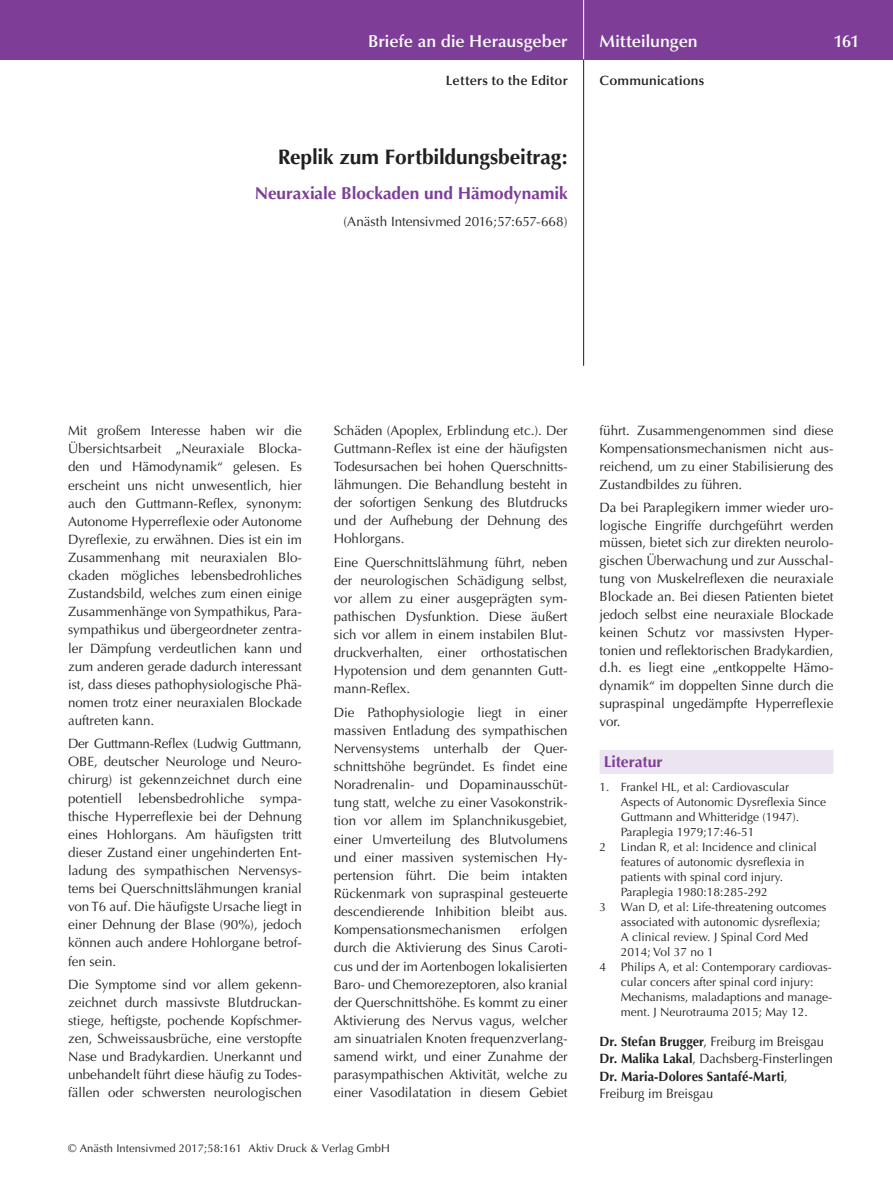
<style>
.page{position:relative;width:893px;height:1191px;background:#fff}
.page>*{position:absolute;margin:0;border:0;box-sizing:border-box;transform-origin:0 0}
.t1{font:700 21px "Optima";letter-spacing:-.01em;color:#231f20}
.t2{font:600 17.25px "Optima";color:#fff}
.t3{font:700 17.25px "Optima";letter-spacing:-.005em;color:#7e3e98}
.t4{font:700 15.75px "Optima";letter-spacing:-.005em;color:#7e3e98}
.t5{font:13.5px/18.1px "Optima";color:#231f20;text-align:justify}
.t6{font:13.5px/17.2px "Optima";color:#231f20;scale:.95 1}
.t7{font:600 13.5px "Optima";letter-spacing:.01em;color:#231f20}
.t8{font:12px "Optima";color:#231f20}
.t9{font:11.25px "Optima";letter-spacing:.005em;color:#231f20}
.s1{font-weight:700}
</style>
<div class="page">
<div style="left:0;top:0;width:893px;height:60px;background:#7e3e98"></div>
<hr style="left:583px;top:0;width:1px;height:60px;background:#fff">
<hr style="left:583px;top:60px;width:1px;height:306px;background:#231f20">
<div style="left:600px;top:750px;width:233px;height:24px;background:#ece5f1"></div>
<p class="t2" style="left:368px;top:31px;width:201px">Briefe an die Herausgeber</p>
<p class="t7" style="left:446px;top:73px;width:123px">Letters to the Editor</p>
<h1 class="t1" style="left:278px;top:145px;width:291px">Replik zum Fortbildungsbeitrag:</h1>
<p class="t3" style="left:255px;top:183px;width:314px">Neuraxiale Blockaden und Hämodynamik</p>
<p class="t5" style="left:344px;top:213px;width:226px">(Anästh Intensivmed 2016;57:657-668)</p>
<p class="t2" style="left:600px;top:31px;width:100px">Mitteilungen</p>
<p class="t2" style="left:833px;top:31px;width:27px">161</p>
<p class="t7" style="left:600px;top:73px;width:106px">Communications</p>
<p class="t5" style="left:68px;top:422px;width:235px">Mit großem Interesse haben wir die Übersichtsarbeit „Neuraxiale Blocka&shy;den und Hämodynamik“ gelesen. Es erscheint uns nicht unwesentlich, hier auch den Guttmann-Reflex, synonym:<br>Autonome Hyperreflexie oder Autonome Dyreflexie, zu erwähnen. Dies ist ein im Zusammenhang mit neuraxialen Blo&shy;ckaden mögliches lebensbedrohliches Zustandsbild, welches zum einen einige Zusammenhänge von Sympathikus, Para&shy;sympathikus und übergeordneter zentra&shy;ler Dämpfung verdeutlichen kann und zum anderen gerade dadurch interessant ist, dass dieses pathophysiologische Phä&shy;nomen trotz einer neuraxialen Blockade auftreten kann.</p>
<p class="t5" style="left:68px;top:734px;width:235px">Der Guttmann-Reflex (Ludwig Guttmann, OBE, deutscher Neurologe und Neuro&shy;chirurg) ist gekennzeichnet durch eine potentiell lebensbedrohliche sympa&shy;thische Hyperreflexie bei der Dehnung eines Hohlorgans. Am häufigsten tritt dieser Zustand einer ungehinderten Ent&shy;ladung des sympathischen Nervensys&shy;tems bei Querschnittslähmungen kranial von T6 auf. Die häufigste Ursache liegt in einer Dehnung der Blase (90%), jedoch können auch andere Hohlorgane betrof&shy;fen sein.</p>
<p class="t5" style="left:68px;top:975px;width:235px">Die Symptome sind vor allem gekenn&shy;zeichnet durch massivste Blutdruckan&shy;stiege, heftigste, pochende Kopfschmer&shy;zen, Schweissausbrüche, eine verstopfte Nase und Bradykardien. Unerkannt und unbehandelt führt diese häufig zu Todes&shy;fällen oder schwersten neurologischen</p>
<p class="t5" style="left:334px;top:421px;width:235px">Schäden (Apoplex, Erblindung etc.). Der Guttmann-Reflex ist eine der häufigsten Todesursachen bei hohen Querschnitts&shy;lähmungen. Die Behandlung besteht in der sofortigen Senkung des Blutdrucks und der Aufhebung der Dehnung des Hohlorgans.</p>
<p class="t5" style="left:334px;top:553px;width:235px">Eine Querschnittslähmung führt, neben der neurologischen Schädigung selbst, vor allem zu einer ausgeprägten sym&shy;pathischen Dysfunktion. Diese äußert sich vor allem in einem instabilen Blut&shy;druckverhalten, einer orthostatischen Hypotension und dem genannten Gutt&shy;mann-Reflex.</p>
<p class="t5" style="left:334px;top:703px;width:235px">Die Pathophysiologie liegt in einer massiven Entladung des sympathischen Nervensystems unterhalb der Quer&shy;schnittshöhe begründet. Es findet eine Noradrenalin- und Dopaminausschüt&shy;tung statt, welche zu einer Vasokonstrik&shy;tion vor allem im Splanchnikusgebiet, einer Umverteilung des Blutvolumens und einer massiven systemischen Hy&shy;pertension führt. Die beim intakten Rückenmark von supraspinal gesteuerte descendierende Inhibition bleibt aus.<br>Kompensationsmechanismen</p>
<p class="t5" style="left:334px;top:920px;width:235px;text-indent:187px">erfolgen durch die Aktivierung des Sinus Caroti&shy;cus und der im Aortenbogen lokalisierten Baro- und Chemorezeptoren, also kranial der Querschnittshöhe. Es kommt zu einer Aktivierung des Nervus vagus, welcher am sinuatrialen Knoten frequenzverlang&shy;samend wirkt, und einer Zunahme der parasympathischen Aktivität, welche zu einer Vasodilatation in diesem Gebiet</p>
<p class="t9" style="left:68px;top:1142px;width:323px">© Anästh Intensivmed 2017;58:161 Aktiv Druck &amp; Verlag GmbH</p>
<p class="t5" style="left:600px;top:422px;width:235px">führt. Zusammengenommen sind diese Kompensationsmechanismen nicht aus&shy;reichend, um zu einer Stabilisierung des Zustandbildes zu führen.</p>
<p class="t5" style="left:600px;top:498px;width:235px">Da bei Paraplegikern immer wieder uro&shy;logische Eingriffe durchgeführt werden müssen, bietet sich zur direkten neurolo&shy;gischen Überwachung und zur Ausschal&shy;tung von Muskelreflexen die neuraxiale Blockade an. Bei diesen Patienten bietet jedoch selbst eine neuraxiale Blockade keinen Schutz vor massivsten Hyper&shy;tonien und reflektorischen Bradykardien, d.h. es liegt eine „entkoppelte Hämo&shy;dynamik“ im doppelten Sinne durch die supraspinal ungedämpfte Hyperreflexie vor.</p>
<p class="t4" style="left:604px;top:752px;width:60px">Literatur</p>
<p class="t8" style="left:600px;top:780px;width:191px">1. Frankel HL, et al: Cardiovascular</p>
<p class="t8" style="left:621px;top:795px;width:207px">Aspects of Autonomic Dysreflexia Since</p>
<p class="t8" style="left:621px;top:810px;width:180px">Guttmann and Whitteridge (1947).</p>
<p class="t8" style="left:621px;top:825px;width:135px">Paraplegia 1979;17:46-51</p>
<p class="t8" style="left:600px;top:840px;width:219px">2 Lindan R, et al: Incidence and clinical</p>
<p class="t8" style="left:621px;top:855px;width:185px">features of autonomic dysreflexia in</p>
<p class="t8" style="left:621px;top:870px;width:164px">patients with spinal cord injury.</p>
<p class="t8" style="left:621px;top:885px;width:148px">Paraplegia 1980:18:285-292</p>
<p class="t8" style="left:600px;top:900px;width:229px">3 Wan D, et al: Life-threatening outcomes</p>
<p class="t8" style="left:621px;top:915px;width:201px">associated with autonomic dysreflexia;</p>
<p class="t8" style="left:621px;top:930px;width:189px">A clinical review. J Spinal Cord Med</p>
<p class="t8" style="left:621px;top:945px;width:94px">2014; Vol 37 no 1</p>
<p class="t8" style="left:600px;top:960px;width:234px">4 Philips A, et al: Contemporary cardiovas-</p>
<p class="t8" style="left:621px;top:975px;width:194px">cular concers after spinal cord injury:</p>
<p class="t8" style="left:621px;top:990px;width:213px">Mechanisms, maladaptions and manage-</p>
<p class="t8" style="left:621px;top:1005px;width:188px">ment. J Neurotrauma 2015; May 12.</p>
<p class="t6" style="left:600px;top:1033px;width:247px"><span class="s1">Dr. Stefan Brugger</span>, Freiburg im Breisgau <span class="s1">Dr. Malika Lakal</span>, Dachsberg-Finsterlingen <span class="s1">Dr. Maria-Dolores Santafé-Marti</span>, Freiburg im Breisgau</p>
</div>
